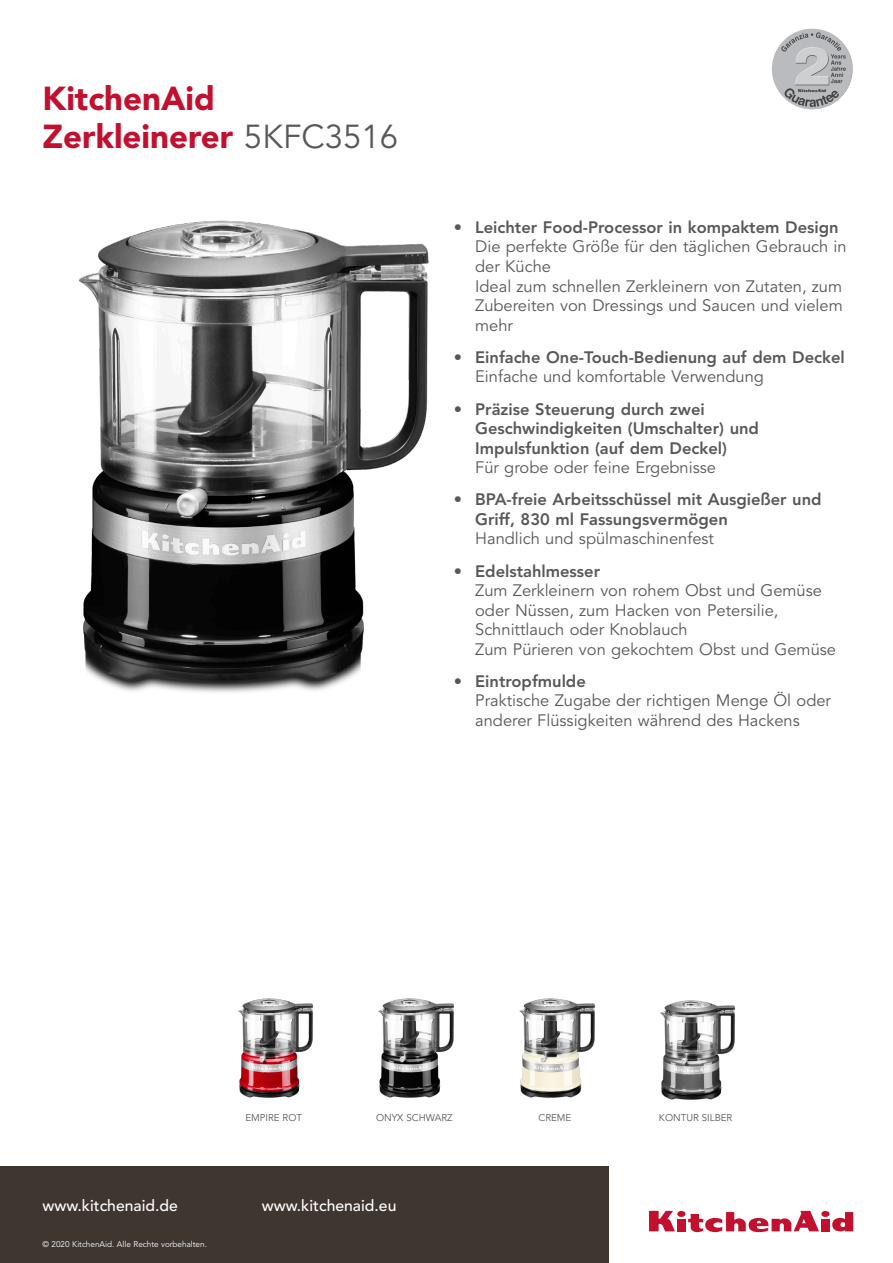
<style>
.page{position:relative;width:893px;height:1263px;background:#fff}
.page>*{position:absolute;margin:0;border:0;box-sizing:border-box;transform-origin:0 0}
.Titre_Produit_22{font:900 33px "Avenir LT Std";color:#c3102f}
.TexteBenefit{font:16.5px/19.5px "Avenir LT Std";color:#57585a}
.Texte_Feature{font:800 16.5px/19.5px "Avenir LT Std";color:#57585a}
.WWW{font:500 15.75px "Avenir LT Std";color:#fff}
.t1{font:9.75px "Avenir LT Std";color:#57585a}
.Année{font:8.25px "Avenir LT Std";color:#fff}
.s1{font-weight:400;color:#57585a}
</style>
<div class="page">
<img style="left:78px;top:220px;width:351px;height:473px">
<div style="left:0;top:1166px;width:609px;height:97px;background:#3f3630"></div>
<div style="left:677px;top:1219px;width:8px;height:12px;background:#c3102f"></div>
<div style="left:677px;top:1211px;width:8px;height:6px;background:#c3102f;border-radius:50%"></div>
<div style="left:821px;top:1219px;width:8px;height:12px;background:#c3102f"></div>
<div style="left:821px;top:1211px;width:8px;height:6px;background:#c3102f;border-radius:50%"></div>
<svg style="left:649px;top:1211px;width:26px;height:20px"></svg>
<svg style="left:688px;top:1211px;width:131px;height:21px"></svg>
<svg style="left:832px;top:1212px;width:21px;height:19px"></svg>
<img style="left:519px;top:998px;width:76px;height:100px">
<img style="left:378px;top:998px;width:76px;height:100px">
<img style="left:660px;top:1000px;width:76px;height:100px">
<img style="left:238px;top:998px;width:75px;height:100px">
<img style="left:772px;top:28px;width:81px;height:81px;border-radius:40px">
<p class="Titre_Produit_22" style="left:43px;top:79px;width:174px">KitchenAid</p>
<p class="Titre_Produit_22" style="left:43px;top:116px;width:357px">Zerkleinerer <span class="s1">5KFC3516</span></p>
<p class="Texte_Feature" style="left:454px;top:218px;width:386px">• Leichter Food-Processor in kompaktem Design</p>
<p class="TexteBenefit" style="left:475px;top:238px;width:373px">Die perfekte Größe für den täglichen Gebrauch in der Küche</p>
<p class="TexteBenefit" style="left:475px;top:277px;width:369px;text-align:justify">Ideal zum schnellen Zerkleinern von Zutaten, zum Zubereiten von Dressings und Saucen und vielem mehr</p>
<p class="Texte_Feature" style="left:454px;top:347px;width:392px">• Einfache One-Touch-Bedienung auf dem Deckel</p>
<p class="TexteBenefit" style="left:475px;top:367px;width:290px">Einfache und komfortable Verwendung</p>
<p class="Texte_Feature" style="left:475px;top:399px;width:285px;text-indent:-21px">• Präzise Steuerung durch zwei<br>Geschwindigkeiten (Umschalter) und<br>Impulsfunktion (auf dem Deckel)</p>
<p class="TexteBenefit" style="left:475px;top:458px;width:242px">Für grobe oder feine Ergebnisse</p>
<p class="Texte_Feature" style="left:475px;top:490px;width:348px;text-indent:-21px">• BPA-freie Arbeitsschüssel mit Ausgießer und<br>Griff, 830 ml Fassungsvermögen</p>
<p class="TexteBenefit" style="left:475px;top:529px;width:240px">Handlich und spülmaschinenfest</p>
<p class="Texte_Feature" style="left:454px;top:561px;width:148px">• Edelstahlmesser</p>
<p class="TexteBenefit" style="left:475px;top:581px;width:348px">Zum Zerkleinern von rohem Obst und Gemüse oder Nüssen, zum Hacken von Petersilie,<br>Schnittlauch oder Knoblauch</p>
<p class="TexteBenefit" style="left:475px;top:640px;width:362px">Zum Pürieren von gekochtem Obst und Gemüse</p>
<p class="Texte_Feature" style="left:454px;top:671px;width:133px">• Eintropfmulde</p>
<p class="TexteBenefit" style="left:475px;top:691px;width:357px">Praktische Zugabe der richtigen Menge Öl oder anderer Flüssigkeiten während des Hackens</p>
<p class="t1" style="left:245px;top:1112px;width:58px">EMPIRE ROT</p>
<p class="t1" style="left:376px;top:1112px;width:78px">ONYX SCHWARZ</p>
<p class="t1" style="left:538px;top:1112px;width:34px">CREME</p>
<p class="t1" style="left:659px;top:1112px;width:75px">KONTUR SILBER</p>
<p class="WWW" style="left:43px;top:1196px;width:137px">www.kitchenaid.de</p>
<p class="WWW" style="left:262px;top:1196px;width:136px">www.kitchenaid.eu</p>
<p class="Année" style="left:43px;top:1239px;width:166px">© 2020 KitchenAid. Alle Rechte vorbehalten.</p>
</div>
